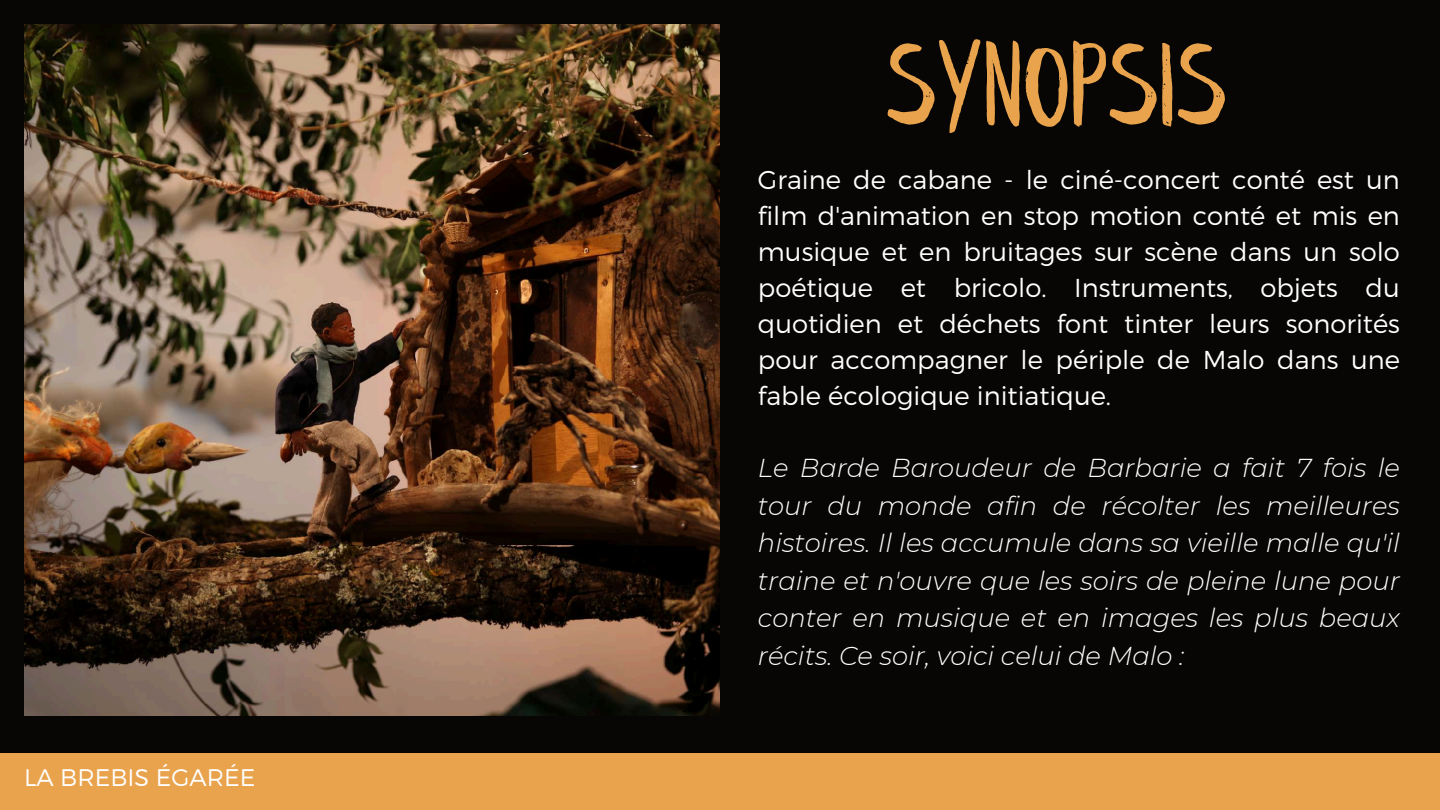
<style>
.page{position:relative;width:1440px;height:810px;background:#070604}
.page>*{position:absolute;margin:0;border:0;box-sizing:border-box;transform-origin:0 0}
.t1{font:123px "Leafy Extended";color:#e9a34d}
.t2{font:300 25.8px/36px "Montserrat";color:#fff;text-align:justify}
.t3{font:italic 300 25.8px/37.5px "Montserrat";color:#fff;text-align:justify}
.t4{font:300 24px "Montserrat";color:#fff}
</style>
<div class="page">
<div style="left:0;top:753px;width:1440px;height:57px;background:#e9a34d"></div>
<img style="left:24px;top:24px;width:696px;height:692px">
<p class="t4" style="left:24px;top:762px;width:233px">LA BREBIS ÉGARÉE</p>
<h1 class="t1" style="left:886px;top:36px;width:343px">SYNOPSIS</h1>
<p class="t2" style="left:758px;top:161px;width:643px">Graine de cabane - le ciné-concert conté est un film d'animation en stop motion conté et mis en musique et en bruitages sur scène dans un solo poétique et bricolo. Instruments, objets du quotidien et déchets font tinter leurs sonorités pour accompagner le périple de Malo dans une fable écologique initiatique.</p>
<p class="t3" style="left:758px;top:449px;width:643px">Le Barde Baroudeur de Barbarie a fait 7 fois le tour du monde afin de récolter les meilleures histoires. Il les accumule dans sa vieille malle qu'il traine et n'ouvre que les soirs de pleine lune pour conter en musique et en images les plus beaux récits. Ce soir, voici celui de Malo :</p>
</div>
